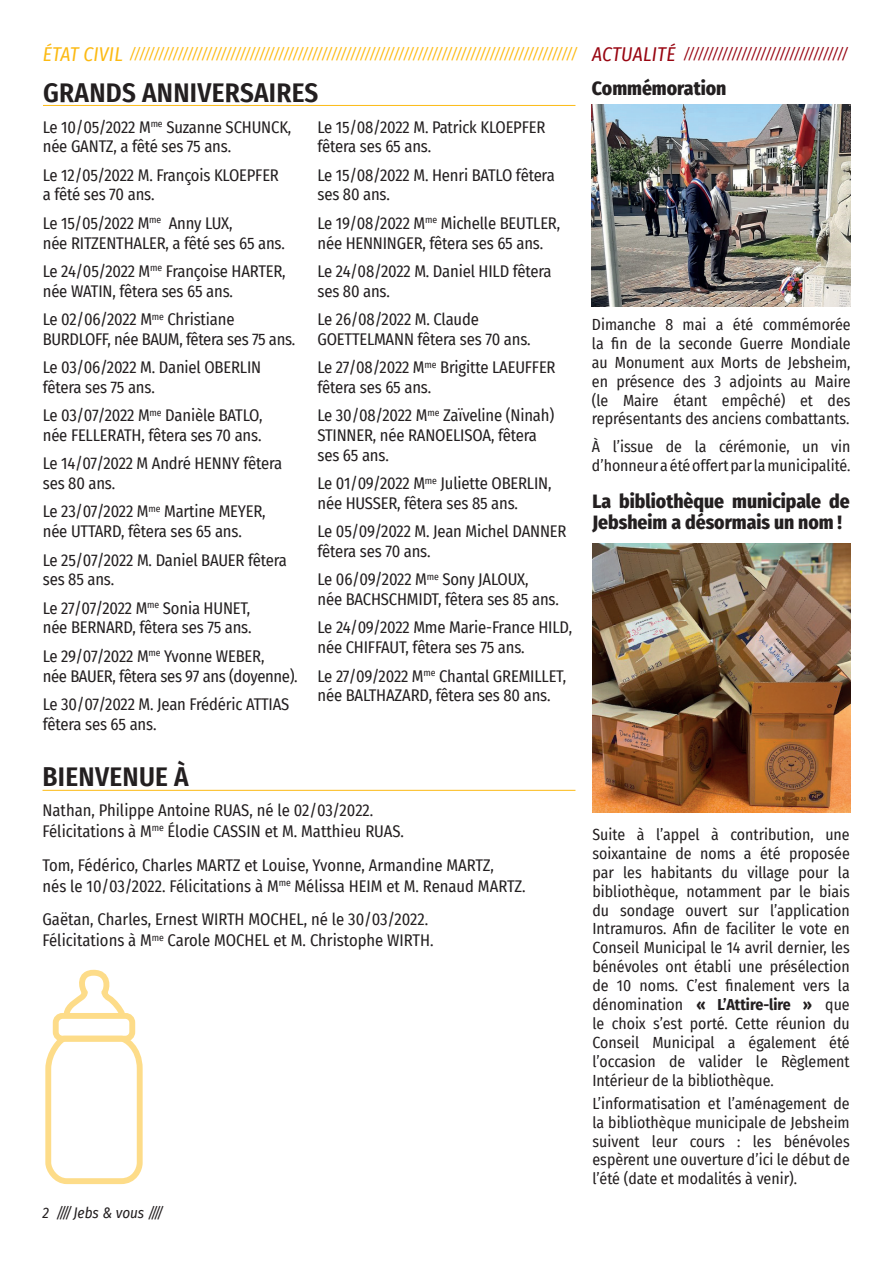
<style>
.page{position:relative;width:893px;height:1263px;background:#fff}
.page>*{position:absolute;margin:0;border:0;box-sizing:border-box;transform-origin:0 0}
.t1{font:600 27px "Fira Sans Condensed";letter-spacing:.01em;color:#231f20}
.t2{font:800 19.5px/21px "Fira Sans Condensed";color:#231f20}
.t3{font:16.5px/19.8px "Fira Sans Condensed";letter-spacing:-.01em;color:#231f20}
.t4{font:15.75px/18.9px "Fira Sans Condensed";color:#231f20;text-align:justify}
.t5{font:italic 15px "Fira Sans Condensed";color:#fcba13}
.t6{font:italic 15px "Fira Sans Condensed";color:#231f20}
.s1{font-size:19.5px}
.s2{font-size:19.5px;color:#980511}
.s3{color:#980511}
.s4{font-weight:700}
</style>
<div class="page">
<hr style="left:43px;top:790px;width:532px;height:1px;background:#fcba13">
<hr style="left:43px;top:105px;width:532px;height:1px;background:#fcba13">
<img style="left:592px;top:104px;width:258px;height:202px">
<img style="left:592px;top:543px;width:258px;height:269px">
<svg style="left:63px;top:969px;width:62px;height:44px"></svg>
<div style="left:53px;top:1013px;width:82px;height:28px;border:6px solid #fcba13;border-radius:7px"></div>
<svg style="left:45px;top:1033px;width:98px;height:152px"></svg>
<p class="t5" style="left:43px;top:43px;width:807px"><span class="s1">É TAT C I V I L</span> ///////////////////////////////////////////////////////////////////////////////////////////// <span class="s2">ACT UA L I T É</span> <span class="s3">//////////////////////////////////</span></p>
<h1 class="t1" style="left:43px;top:70px;width:277px">GRANDS ANNIVERSAIRES</h1>
<p class="t3" style="left:43px;top:116px;width:250px">Le 10/05/2022 M<sup>me</sup> Suzanne SCHUNCK, née GANTZ, a fêté ses 75 ans.</p>
<p class="t3" style="left:43px;top:165px;width:238px">Le 12/05/2022 M. François KLOEPFER a fêté ses 70 ans.</p>
<p class="t3" style="left:43px;top:213px;width:244px">Le 15/05/2022 M<sup>me</sup> Anny LUX,<br>née RITZENTHALER, a fêté ses 65 ans.</p>
<p class="t3" style="left:43px;top:261px;width:244px">Le 24/05/2022 M<sup>me</sup> Françoise HARTER, née WATIN, fêtera ses 65 ans.</p>
<p class="t3" style="left:43px;top:309px;width:254px">Le 02/06/2022 M<sup>me</sup> Christiane<br>BURDLOFF, née BAUM, fêtera ses 75 ans.</p>
<p class="t3" style="left:43px;top:357px;width:220px">Le 03/06/2022 M. Daniel OBERLIN fêtera ses 75 ans.</p>
<p class="t3" style="left:43px;top:405px;width:221px">Le 03/07/2022 M<sup>me</sup> Danièle BATLO, née FELLERATH, fêtera ses 70 ans.</p>
<p class="t3" style="left:43px;top:453px;width:241px">Le 14/07/2022 M André HENNY fêtera ses 80 ans.</p>
<p class="t3" style="left:43px;top:501px;width:224px">Le 23/07/2022 M<sup>me</sup> Martine MEYER, née UTTARD, fêtera ses 65 ans.</p>
<p class="t3" style="left:43px;top:549px;width:246px">Le 25/07/2022 M. Daniel BAUER fêtera ses 85 ans.</p>
<p class="t3" style="left:43px;top:597px;width:210px">Le 27/07/2022 M<sup>me</sup> Sonia HUNET, née BERNARD, fêtera ses 75 ans.</p>
<p class="t3" style="left:43px;top:646px;width:256px">Le 29/07/2022 M<sup>me</sup> Yvonne WEBER,<br>née BAUER, fêtera ses 97 ans (doyenne).</p>
<p class="t3" style="left:43px;top:694px;width:248px">Le 30/07/2022 M. Jean Frédéric ATTIAS fêtera ses 65 ans.</p>
<p class="t3" style="left:317px;top:116px;width:229px">Le 15/08/2022 M. Patrick KLOEPFER fêtera ses 65 ans.</p>
<p class="t3" style="left:317px;top:165px;width:239px">Le 15/08/2022 M. Henri BATLO fêtera ses 80 ans.</p>
<p class="t3" style="left:317px;top:213px;width:244px">Le 19/08/2022 M<sup>me</sup> Michelle BEUTLER, née HENNINGER, fêtera ses 65 ans.</p>
<p class="t3" style="left:317px;top:261px;width:236px">Le 24/08/2022 M. Daniel HILD fêtera ses 80 ans.</p>
<p class="t3" style="left:317px;top:309px;width:215px">Le 26/08/2022 M. Claude<br>GOETTELMANN fêtera ses 70 ans.</p>
<p class="t3" style="left:317px;top:357px;width:240px">Le 27/08/2022 M<sup>me</sup> Brigitte LAEUFFER fêtera ses 65 ans.</p>
<p class="t3" style="left:317px;top:405px;width:238px">Le 30/08/2022 M<sup>me</sup> Zaïveline (Ninah)<br>STINNER, née RANOELISOA, fêtera ses 65 ans.</p>
<p class="t3" style="left:317px;top:473px;width:236px">Le 01/09/2022 M<sup>me</sup> Juliette OBERLIN, née HUSSER, fêtera ses 85 ans.</p>
<p class="t3" style="left:317px;top:521px;width:250px">Le 05/09/2022 M. Jean Michel DANNER fêtera ses 70 ans.</p>
<p class="t3" style="left:317px;top:569px;width:243px">Le 06/09/2022 M<sup>me</sup> Sony JALOUX,<br>née BACHSCHMIDT, fêtera ses 85 ans.</p>
<p class="t3" style="left:317px;top:617px;width:256px">Le 24/09/2022 Mme Marie-France HILD, née CHIFFAUT, fêtera ses 75 ans.</p>
<p class="t3" style="left:317px;top:665px;width:250px">Le 27/09/2022 M<sup>me</sup> Chantal GREMILLET, née BALTHAZARD, fêtera ses 80 ans.</p>
<h1 class="t1" style="left:43px;top:755px;width:147px">BIENVENUE À</h1>
<p class="t3" style="left:43px;top:799px;width:363px;line-height:21px">Nathan, Philippe Antoine RUAS, né le 02/03/2022.<br>Félicitations à M<sup>me</sup> Élodie CASSIN et M. Matthieu RUAS.</p>
<p class="t3" style="left:43px;top:854px;width:485px;line-height:21px">Tom, Fédérico, Charles MARTZ et Louise, Yvonne, Armandine MARTZ,<br>nés le 10/03/2022. Félicitations à M<sup>me</sup> Mélissa HEIM et M. Renaud MARTZ.</p>
<p class="t3" style="left:43px;top:908px;width:393px;line-height:21px">Gaëtan, Charles, Ernest WIRTH MOCHEL, né le 30/03/2022.<br>Félicitations à M<sup>me</sup> Carole MOCHEL et M. Christophe WIRTH.</p>
<p class="t6" style="left:43px;top:1202px;width:123px">2 //// Jebs &amp; vous ////</p>
<p class="t2" style="left:592px;top:76px;width:136px">Commémoration</p>
<p class="t4" style="left:592px;top:314px;width:260px">Dimanche 8 mai a été commémorée la fin de la seconde Guerre Mondiale au Monument aux Morts de Jebsheim, en présence des 3 adjoints au Maire (le Maire étant empêché) et des représentants des anciens combattants.</p>
<p class="t4" style="left:592px;top:436px;width:260px">À l’issue de la cérémonie, un vin d’honneur a été offert par la municipalité.</p>
<p class="t2" style="left:592px;top:489px;width:259px">La bibliothèque municipale de<br>Jebsheim a désormais un nom !</p>
<p class="t4" style="left:592px;top:824px;width:259px">Suite à l’appel à contribution, une soixantaine de noms a été proposée par les habitants du village pour la bibliothèque, notamment par le biais du sondage ouvert sur l’application Intramuros. Afin de faciliter le vote en Conseil Municipal le 14 avril dernier, les bénévoles ont établi une présélection de 10 noms. C’est finalement vers la dénomination <span class="s4">« L’Attire-lire »</span> que le choix s’est porté. Cette réunion du Conseil Municipal a également été l’occasion de valider le Règlement Intérieur de la bibliothèque.</p>
<p class="t4" style="left:592px;top:1093px;width:259px">L’informatisation et l’aménagement de la bibliothèque municipale de Jebsheim suivent leur cours : les bénévoles espèrent une ouverture d’ici le début de l’été (date et modalités à venir).</p>
</div>
